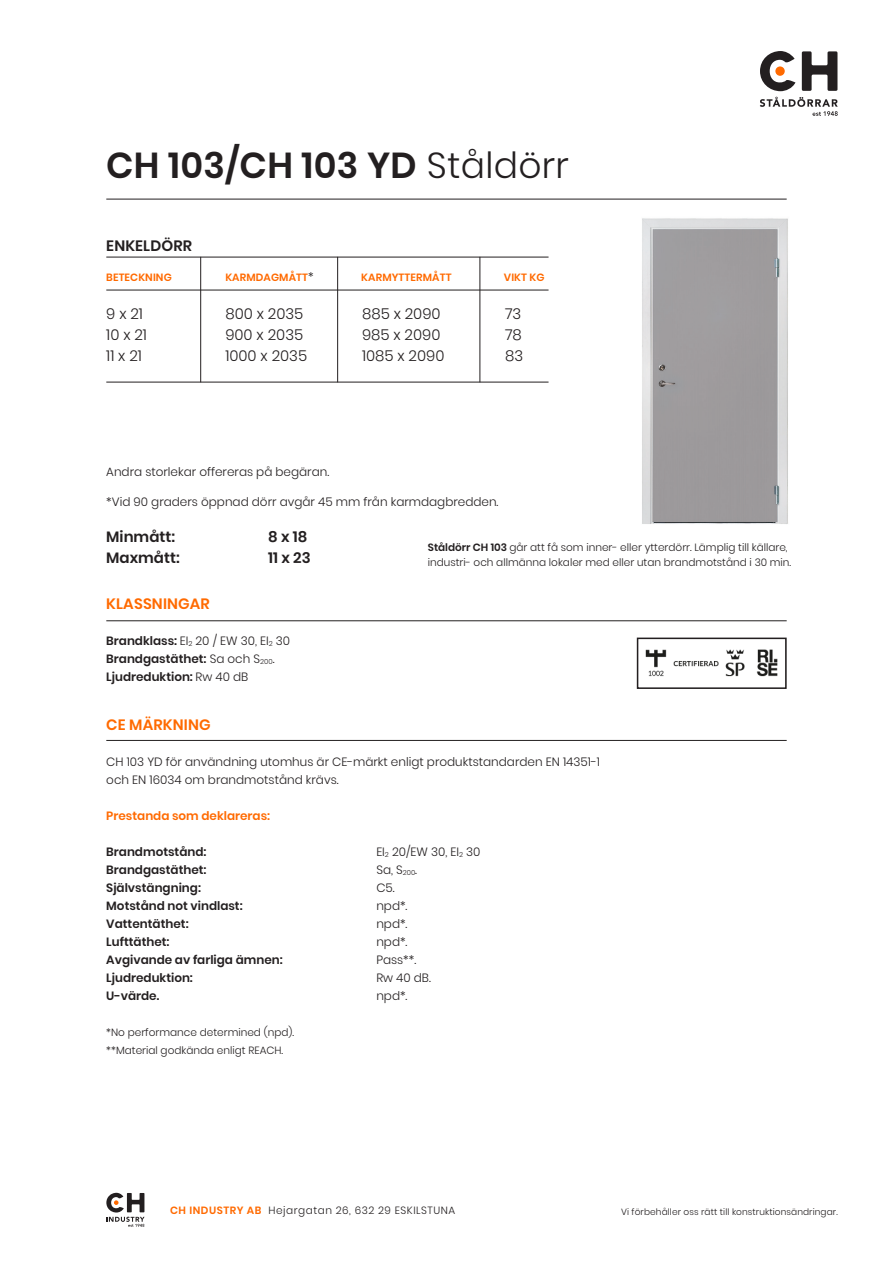
<style>
.page{position:relative;width:893px;height:1263px;background:#fff}
.page>*{position:absolute;margin:0;border:0;box-sizing:border-box;transform-origin:0 0}
.t1{font:600 36px "Poppins";letter-spacing:.01em;color:#231f20}
.t2{font:300 15px "Poppins";color:#231f20}
.t3{font:600 15px "Poppins";color:#231f20}
.t4{font:600 15px "Poppins";letter-spacing:.01em;color:#ff6a00}
.t5{font:300 12px "Poppins";color:#231f20}
.t6{font:600 12px "Poppins";color:#231f20}
.t7{font:600 12px "Poppins";color:#ff6a00}
.t8{font:300 10.5px/15px "Poppins";color:#231f20}
.t9{font:600 10.5px "Poppins";letter-spacing:.01em;color:#ff6a00}
.t10{font:300 10.5px "Poppins";letter-spacing:.05em;color:#231f20}
.t11{font:300 9px "Poppins";letter-spacing:.01em;color:#231f20}
.s1{font-weight:300}
.s2{font-weight:300;font-size:12px;color:#231f20}
.s3{font-weight:600}
.s4{font-weight:600;color:#ff6a00}
</style>
<div class="page">
<svg style="left:802px;top:51px;width:35px;height:40px"></svg>
<svg style="left:760px;top:51px;width:35px;height:40px"></svg>
<svg style="left:775px;top:66px;width:10px;height:10px"></svg>
<svg style="left:760px;top:97px;width:78px;height:19px"></svg>
<svg style="left:106px;top:1193px;width:39px;height:34px"></svg>
<img style="left:642px;top:218px;width:146px;height:306px">
<hr style="left:106px;top:199px;width:681px;height:1px;background:#231f20">
<hr style="left:106px;top:620px;width:681px;height:1px;background:#231f20">
<hr style="left:106px;top:740px;width:681px;height:1px;background:#231f20">
<hr style="left:106px;top:257px;width:443px;height:1px;background:#231f20">
<hr style="left:106px;top:382px;width:443px;height:1px;background:#231f20">
<hr style="left:106px;top:290px;width:443px;height:1px;background:#231f20">
<hr style="left:200px;top:257px;width:1px;height:125px;background:#231f20">
<hr style="left:337px;top:257px;width:1px;height:125px;background:#231f20">
<hr style="left:480px;top:257px;width:1px;height:125px;background:#231f20">
<img style="left:645px;top:649px;width:133px;height:28px">
<div style="left:637px;top:638px;width:150px;height:51px;border:2px solid #231f20"></div>
<p class="t1" style="left:106px;top:145px;width:464px">CH 103/CH 103 YD <span class="s1">Ståldörr</span></p>
<p class="t3" style="left:106px;top:237px;width:87px">ENKELDÖRR</p>
<p class="t9" style="left:106px;top:271px;width:67px">BETECKNING</p>
<p class="t9" style="left:225px;top:271px;width:90px">KARMDAGMÅTT<span class="s2">*</span></p>
<p class="t9" style="left:361px;top:271px;width:92px">KARMYTTERMÅTT</p>
<p class="t9" style="left:504px;top:271px;width:42px">VIKT KG</p>
<p class="t2" style="left:106px;top:305px;width:38px">9 x 21</p>
<p class="t2" style="left:106px;top:326px;width:42px">10 x 21</p>
<p class="t2" style="left:106px;top:347px;width:37px">11 x 21</p>
<p class="t2" style="left:225px;top:305px;width:80px">800 x 2035</p>
<p class="t2" style="left:225px;top:326px;width:79px">900 x 2035</p>
<p class="t2" style="left:225px;top:347px;width:83px">1000 x 2035</p>
<p class="t2" style="left:362px;top:305px;width:80px">885 x 2090</p>
<p class="t2" style="left:362px;top:326px;width:80px">985 x 2090</p>
<p class="t2" style="left:362px;top:347px;width:84px">1085 x 2090</p>
<p class="t2" style="left:505px;top:305px;width:18px">73</p>
<p class="t2" style="left:505px;top:326px;width:18px">78</p>
<p class="t2" style="left:505px;top:347px;width:20px">83</p>
<p class="t5" style="left:106px;top:465px;width:224px">Andra storlekar offereras på begäran.</p>
<p class="t5" style="left:106px;top:495px;width:394px">*Vid 90 graders öppnad dörr avgår 45 mm från karmdagbredden.</p>
<p class="t3" style="left:106px;top:528px;width:70px">Minmått:</p>
<p class="t3" style="left:268px;top:528px;width:41px">8 x 18</p>
<p class="t3" style="left:106px;top:549px;width:75px">Maxmått:</p>
<p class="t3" style="left:268px;top:549px;width:44px">11 x 23</p>
<p class="t8" style="left:428px;top:540px;width:365px"><span class="s3">Ståldörr CH 103</span> går att få som inner- eller ytterdörr. Lämplig till källare, industri- och allmänna lokaler med eller utan brandmotstånd i 30 min.</p>
<p class="t4" style="left:106px;top:595px;width:105px">KLASSNINGAR</p>
<p class="t5" style="left:106px;top:634px;width:185px"><span class="s3">Brandklass:</span> EI<sub>2</sub> 20 / EW 30, EI<sub>2</sub> 30</p>
<p class="t6" style="left:106px;top:652px;width:170px">Brandgastäthet: <span class="s1">Sa och S</span><sub>200</sub><span class="s1">.</span></p>
<p class="t6" style="left:106px;top:670px;width:143px">Ljudreduktion: <span class="s1">Rw 40 dB</span></p>
<p class="t4" style="left:106px;top:716px;width:106px">CE MÄRKNING</p>
<p class="t5" style="left:106px;top:754px;width:495px">CH 103 YD för användning utomhus är CE-märkt enligt produktstandarden EN 14351-1</p>
<p class="t5" style="left:106px;top:772px;width:234px">och EN 16034 om brandmotstånd krävs.</p>
<p class="t7" style="left:106px;top:808px;width:165px">Prestanda som deklareras:</p>
<p class="t6" style="left:106px;top:844px;width:102px">Brandmotstånd:</p>
<p class="t5" style="left:376px;top:844px;width:106px">EI<sub>2</sub> 20/EW 30, EI<sub>2</sub> 30</p>
<p class="t6" style="left:106px;top:862px;width:102px">Brandgastäthet:</p>
<p class="t5" style="left:376px;top:862px;width:42px">Sa, S<sub>200</sub>.</p>
<p class="t6" style="left:106px;top:880px;width:96px">Självstängning:</p>
<p class="t5" style="left:376px;top:880px;width:20px">C5.</p>
<p class="t6" style="left:106px;top:898px;width:138px">Motstånd not vindlast:</p>
<p class="t5" style="left:376px;top:898px;width:33px">npd*.</p>
<p class="t6" style="left:106px;top:916px;width:84px">Vattentäthet:</p>
<p class="t5" style="left:376px;top:916px;width:33px">npd*.</p>
<p class="t6" style="left:106px;top:934px;width:65px">Lufttäthet:</p>
<p class="t5" style="left:376px;top:934px;width:33px">npd*.</p>
<p class="t6" style="left:106px;top:952px;width:178px">Avgivande av farliga ämnen:</p>
<p class="t5" style="left:376px;top:952px;width:41px">Pass**.</p>
<p class="t6" style="left:106px;top:970px;width:88px">Ljudreduktion:</p>
<p class="t5" style="left:376px;top:970px;width:56px">Rw 40 dB.</p>
<p class="t6" style="left:106px;top:988px;width:54px">U-värde.</p>
<p class="t5" style="left:376px;top:988px;width:33px">npd*.</p>
<p class="t8" style="left:106px;top:1025px;width:189px">*No performance determined (npd).</p>
<p class="t8" style="left:106px;top:1043px;width:178px">**Material godkända enligt REACH.</p>
<p class="t10" style="left:170px;top:1204px;width:287px"><span class="s4">CH INDUSTRY AB</span> Hejargatan 26, 632 29 ESKILSTUNA</p>
<p class="t11" style="left:621px;top:1206px;width:218px">Vi förbehåller oss rätt till konstruktionsändringar.</p>
</div>
